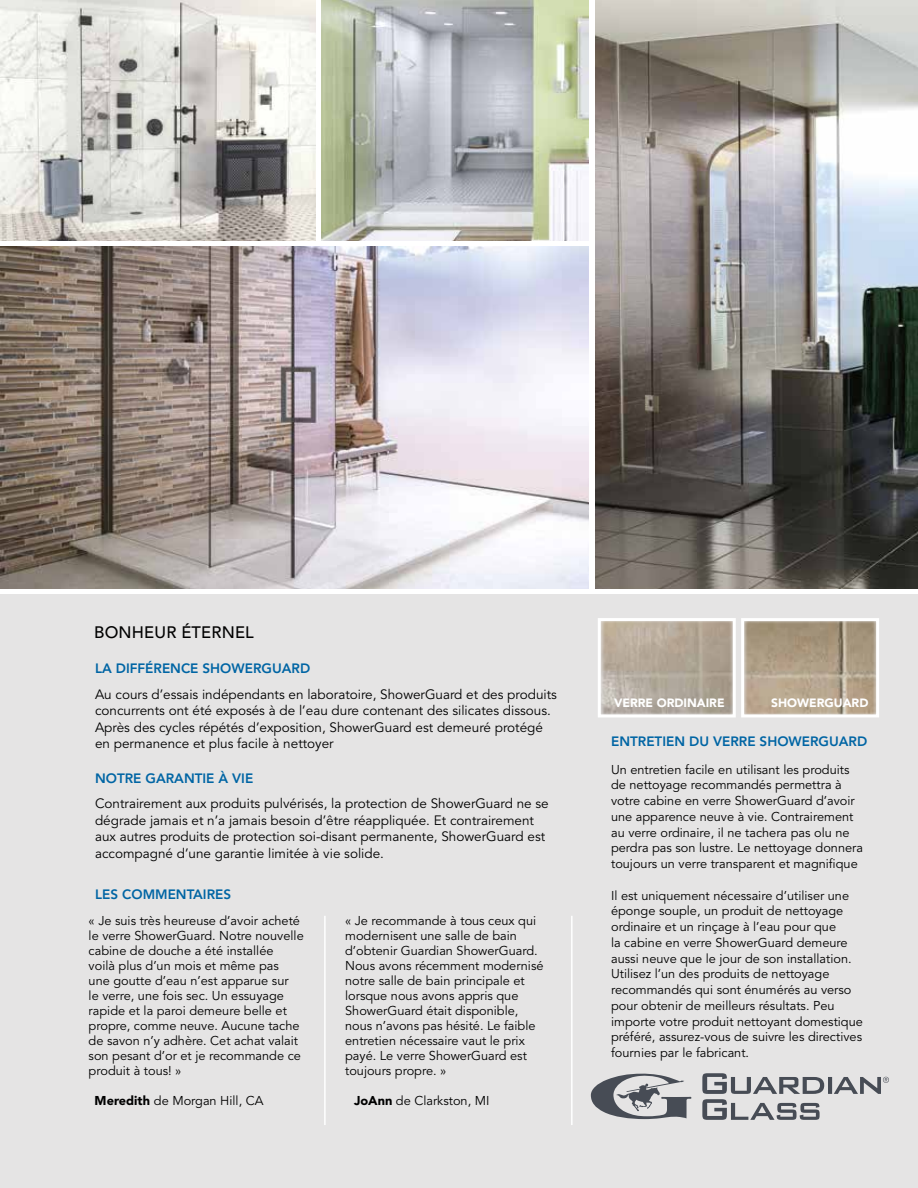
<style>
.page{position:relative;width:918px;height:1188px;background:#fff}
.page>*{position:absolute;margin:0;border:0;box-sizing:border-box;transform-origin:0 0}
.t1{font:500 16.5px "Avenir LT Std";letter-spacing:.01em;color:#000}
.t2{font:13.5px/16.5px "Avenir LT Std";color:#000}
.t3{font:800 13.5px "Avenir LT Std";color:#0065a4}
.t4{font:12.75px/15px "Avenir LT Std";color:#000}
.t5{font:900 12px "Avenir LT Std";color:#fff}
.s1{font-weight:900}
</style>
<div class="page">
<div style="left:0;top:595px;width:918px;height:593px;background:#e5e4e4"></div>
<img style="left:595px;top:0;width:323px;height:589px">
<hr style="left:324px;top:916px;width:2px;height:209px;background:#fff">
<hr style="left:571px;top:916px;width:2px;height:209px;background:#fff">
<img style="left:0;top:0;width:315px;height:240px">
<img style="left:322px;top:0;width:267px;height:240px">
<img style="left:0;top:246px;width:589px;height:342px">
<img style="left:602px;top:622px;width:130px;height:91px">
<div style="left:598px;top:618px;width:138px;height:99px;border:3px solid #fff"></div>
<img style="left:745px;top:622px;width:130px;height:91px">
<div style="left:741px;top:618px;width:138px;height:99px;border:3px solid #fff"></div>
<svg style="left:591px;top:1074px;width:100px;height:45px"></svg>
<svg style="left:702px;top:1073px;width:187px;height:47px"></svg>
<p class="t1" style="left:94px;top:623px;width:161px">BONHEUR ÉTERNEL</p>
<p class="t3" style="left:95px;top:661px;width:217px">LA DIFFÉRENCE SHOWERGUARD</p>
<p class="t2" style="left:95px;top:686px;width:464px">Au cours d’essais indépendants en laboratoire, ShowerGuard et des produits concurrents ont été exposés à de l’eau dure contenant des silicates dissous.<br>Après des cycles répétés d’exposition, ShowerGuard est demeuré protégé en permanence et plus facile à nettoyer</p>
<p class="t3" style="left:95px;top:770px;width:160px">N OTRE GARANTIE À VIE</p>
<p class="t2" style="left:95px;top:796px;width:455px">Contrairement aux produits pulvérisés, la protection de ShowerGuard ne se dégrade jamais et n’a jamais besoin d’être réappliquée. Et contrairement aux autres produits de protection soi-disant permanente, ShowerGuard est accompagné d’une garantie limitée à vie solide.</p>
<p class="t3" style="left:95px;top:886px;width:137px">LES COMMENTAIRES</p>
<p class="t4" style="left:89px;top:914px;width:217px">« Je suis très heureuse d’avoir acheté le verre ShowerGuard. Notre nouvelle cabine de douche a été installée<br>voilà plus d’un mois et même pas<br>une goutte d’eau n’est apparue sur<br>le verre, une fois sec. Un essuyage rapide et la paroi demeure belle et propre, comme neuve. Aucune tache de savon n’y adhère. Cet achat valait son pesant d’or et je recommande ce produit à tous! »</p>
<p class="t4" style="left:95px;top:1094px;width:170px"><span class="s1">Meredith</span> de Morgan Hill, CA</p>
<p class="t4" style="left:345px;top:914px;width:200px">« Je recommande à tous ceux qui modernisent une salle de bain d’obtenir Guardian ShowerGuard.<br>Nous avons récemment modernisé notre salle de bain principale et lorsque nous avons appris que<br>ShowerGuard était disponible, nous n’avons pas hésité. Le faible entretien nécessaire vaut le prix payé. Le verre ShowerGuard est toujours propre. »</p>
<p class="t4" style="left:354px;top:1094px;width:137px"><span class="s1">JoAnn</span> de Clarkston, MI</p>
<p class="t5" style="left:614px;top:696px;width:112px">VERRE ORDINAIRE</p>
<p class="t5" style="left:771px;top:696px;width:99px">SHOWERGUARD</p>
<p class="t3" style="left:611px;top:733px;width:258px">ENTRETIEN DU VERRE SHOWERGUARD</p>
<p class="t4" style="left:611px;top:762px;width:253px;line-height:15.8px">Un entretien facile en utilisant les produits de nettoyage recommandés permettra à votre cabine en verre ShowerGuard d’avoir une apparence neuve à vie. Contrairement au verre ordinaire, il ne tachera pas olu ne perdra pas son lustre. Le nettoyage donnera toujours un verre transparent et magnifique</p>
<p class="t4" style="left:611px;top:888px;width:253px;line-height:15.8px">Il est uniquement nécessaire d’utiliser une éponge souple, un produit de nettoyage ordinaire et un rinçage à l’eau pour que<br>la cabine en verre ShowerGuard demeure aussi neuve que le jour de son installation.<br>Utilisez l’un des produits de nettoyage recommandés qui sont énumérés au verso pour obtenir de meilleurs résultats. Peu importe votre produit nettoyant domestique préféré, assurez-vous de suivre les directives fournies par le fabricant.</p>
</div>
